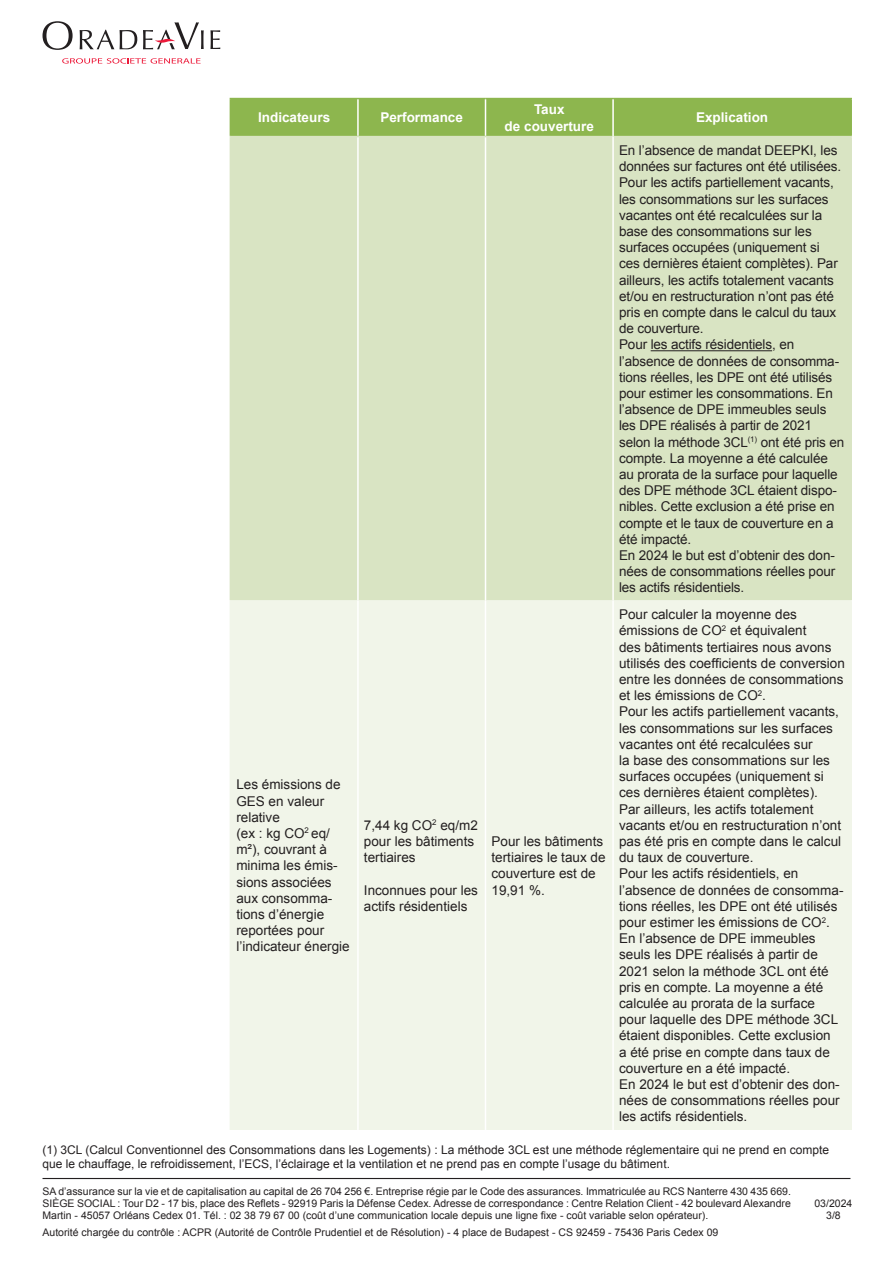
<style>
.page{position:relative;width:893px;height:1263px;background:#fff}
.page>*{position:absolute;margin:0;border:0;box-sizing:border-box;transform-origin:0 0}
.t1{font:13.5px/16.2px "Arial";color:#231f20}
.Normal_e{font:700 13.5px/16.2px "Arial";color:#fff;text-align:center}
.Normal_e-2{font:12px/14.4px "Arial";color:#231f20}
.t2{font:10.5px/12px "Arial";color:#231f20;text-align:center}
</style>
<div class="page">
<hr style="left:43px;top:1178px;width:807px;height:1px;background:#231f20">
<svg style="left:43px;top:21px;width:30px;height:29px"></svg>
<svg style="left:80px;top:30px;width:34px;height:19px"></svg>
<svg style="left:120px;top:30px;width:17px;height:19px"></svg>
<svg style="left:210px;top:30px;width:10px;height:19px"></svg>
<svg style="left:143px;top:22px;width:61px;height:27px"></svg>
<svg style="left:62px;top:58px;width:139px;height:6px"></svg>
<div style="left:231px;top:99px;width:619px;height:37px;background:#8db64e"></div>
<div style="left:231px;top:137px;width:619px;height:463px;background:#d9e4c3"></div>
<div style="left:231px;top:602px;width:619px;height:528px;background:#f1f5e9"></div>
<hr style="left:230px;top:98px;width:128px;height:1px;background:#8db64e">
<hr style="left:230px;top:99px;width:1px;height:37px;background:#8db64e">
<hr style="left:358px;top:98px;width:127px;height:1px;background:#8db64e">
<hr style="left:485px;top:98px;width:128px;height:1px;background:#8db64e">
<hr style="left:613px;top:98px;width:239px;height:1px;background:#8db64e">
<hr style="left:850px;top:99px;width:2px;height:37px;background:#8db64e">
<hr style="left:357px;top:99px;width:2px;height:37px;background:#fff">
<hr style="left:485px;top:99px;width:1px;height:37px;background:#fff">
<hr style="left:230px;top:136px;width:128px;height:1px;background:#d9e4c3">
<hr style="left:230px;top:137px;width:1px;height:463px;background:#d9e4c3">
<hr style="left:358px;top:136px;width:127px;height:1px;background:#d9e4c3">
<hr style="left:485px;top:136px;width:127px;height:1px;background:#d9e4c3">
<hr style="left:614px;top:136px;width:238px;height:1px;background:#d9e4c3">
<hr style="left:850px;top:137px;width:2px;height:463px;background:#d9e4c3">
<hr style="left:230px;top:600px;width:127px;height:2px;background:#f1f5e9">
<hr style="left:359px;top:600px;width:126px;height:2px;background:#f1f5e9">
<hr style="left:486px;top:600px;width:126px;height:2px;background:#f1f5e9">
<hr style="left:614px;top:600px;width:238px;height:2px;background:#f1f5e9">
<hr style="left:357px;top:137px;width:2px;height:464px;background:#fff">
<hr style="left:485px;top:137px;width:1px;height:464px;background:#fff">
<hr style="left:357px;top:601px;width:2px;height:529px;background:#fff">
<hr style="left:485px;top:601px;width:1px;height:529px;background:#fff">
<hr style="left:612px;top:99px;width:2px;height:38px;background:#fff">
<hr style="left:612px;top:137px;width:2px;height:464px;background:#fff">
<hr style="left:612px;top:601px;width:2px;height:529px;background:#fff">
<hr style="left:230px;top:602px;width:1px;height:528px;background:#f1f5e9">
<hr style="left:850px;top:602px;width:2px;height:528px;background:#f1f5e9">
<hr style="left:651px;top:350px;width:121px;height:1px;background:#231f20">
<p class="Normal_e" style="left:258px;top:110px;width:74px">Indicateurs</p>
<p class="Normal_e" style="left:380px;top:110px;width:84px">Performance</p>
<p class="Normal_e" style="left:505px;top:102px;width:91px">Taux<br>de couverture</p>
<p class="Normal_e" style="left:696px;top:110px;width:74px">Explication</p>
<p class="t1" style="left:619px;top:142px;width:224px">En l’absence de mandat DEEPKI, les données sur factures ont été utilisées.</p>
<p class="t1" style="left:619px;top:175px;width:220px">Pour les actifs partiellement vacants, les consommations sur les surfaces vacantes ont été recalculées sur la base des consommations sur les surfaces occupées (uniquement si ces dernières étaient complètes). Par ailleurs, les actifs totalement vacants et/ou en restructuration n’ont pas été pris en compte dans le calcul du taux de couverture.</p>
<p class="t1" style="left:619px;top:337px;width:227px">Pour les actifs résidentiels, en l’absence de données de consomma&shy;tions réelles, les DPE ont été utilisés pour estimer les consommations. En l’absence de DPE immeubles seuls les DPE réalisés à partir de 2021 selon la méthode 3CL<sup>(1)</sup> ont été pris en compte. La moyenne a été calculée au prorata de la surface pour laquelle des DPE méthode 3CL étaient dispo&shy;nibles. Cette exclusion a été prise en compte et le taux de couverture en a été impacté.</p>
<p class="t1" style="left:619px;top:547px;width:218px;text-align:justify">En 2024 le but est d’obtenir des don&shy;nées de consommations réelles pour les actifs résidentiels.</p>
<p class="t1" style="left:619px;top:606px;width:227px">Pour calculer la moyenne des émissions de CO<sup>2</sup> et équivalent<br>des bâtiments tertiaires nous avons utilisés des coefficients de conversion entre les données de consommations et les émissions de CO<sup>2</sup>.</p>
<p class="t1" style="left:619px;top:704px;width:224px">Pour les actifs partiellement vacants, les consommations sur les surfaces vacantes ont été recalculées sur<br>la base des consommations sur les surfaces occupées (uniquement si ces dernières étaient complètes).<br>Par ailleurs, les actifs totalement vacants et/ou en restructuration n’ont pas été pris en compte dans le calcul du taux de couverture.</p>
<p class="t1" style="left:619px;top:866px;width:226px">Pour les actifs résidentiels, en l’absence de données de consomma&shy;tions réelles, les DPE ont été utilisés pour estimer les émissions de CO<sup>2</sup>.<br>En l’absence de DPE immeubles seuls les DPE réalisés à partir de 2021 selon la méthode 3CL ont été pris en compte. La moyenne a été calculée au prorata de la surface pour laquelle des DPE méthode 3CL étaient disponibles. Cette exclusion<br>a été prise en compte dans taux de couverture en a été impacté.</p>
<p class="t1" style="left:619px;top:1076px;width:222px;text-align:justify">En 2024 le but est d’obtenir des don&shy;nées de consommations réelles pour les actifs résidentiels.</p>
<p class="Normal_e-2" style="left:43px;top:1142px;width:788px">(1) 3CL (Calcul Conventionnel des Consommations dans les Logements) : La méthode 3CL est une méthode réglementaire qui ne prend en compte que le chauffage, le refroidissement, l’ECS, l’éclairage et la ventilation et ne prend pas en compte l’usage du bâtiment.</p>
<p class="t1" style="left:236px;top:777px;width:115px">Les émissions de<br>GES en valeur relative<br>(ex : kg CO<sup>2</sup> eq/ m²), couvrant à minima les émis&shy;sions associées aux consomma&shy;tions d’énergie reportées pour l’indicateur énergie</p>
<p class="t1" style="left:364px;top:817px;width:115px">7,44 kg CO<sup>2</sup> eq/m2 pour les bâtiments tertiaires</p>
<p class="t1" style="left:364px;top:882px;width:116px">Inconnues pour les actifs résidentiels</p>
<p class="t1" style="left:491px;top:833px;width:116px">Pour les bâtiments tertiaires le taux de couverture est de<br>19,91 %.</p>
<p class="t2" style="left:43px;top:1186px;width:750px;text-align:justify">SA d’assurance sur la vie et de capitalisation au capital de 26 704 256 €. Entreprise régie par le Code des assurances. Immatriculée au RCS Nanterre 430 435 669.<br>SIÈGE SOCIAL : Tour D2 - 17 bis, place des Reflets - 92919 Paris la Défense Cedex. Adresse de correspondance : Centre Relation Client - 42 boulevard Alexandre Martin - 45057 Orléans Cedex 01. Tél. : 02 38 79 67 00 (coût d’une communication locale depuis une ligne fixe - coût variable selon opérateur).</p>
<p class="t2" style="left:43px;top:1226px;width:677px">Autorité chargée du contrôle : ACPR (Autorité de Contrôle Prudentiel et de Résolution) - 4 place de Budapest - CS 92459 - 75436 Paris Cedex 09</p>
<p class="t2" style="left:814px;top:1197px;width:39px">03/2024<br>3/8</p>
</div>
